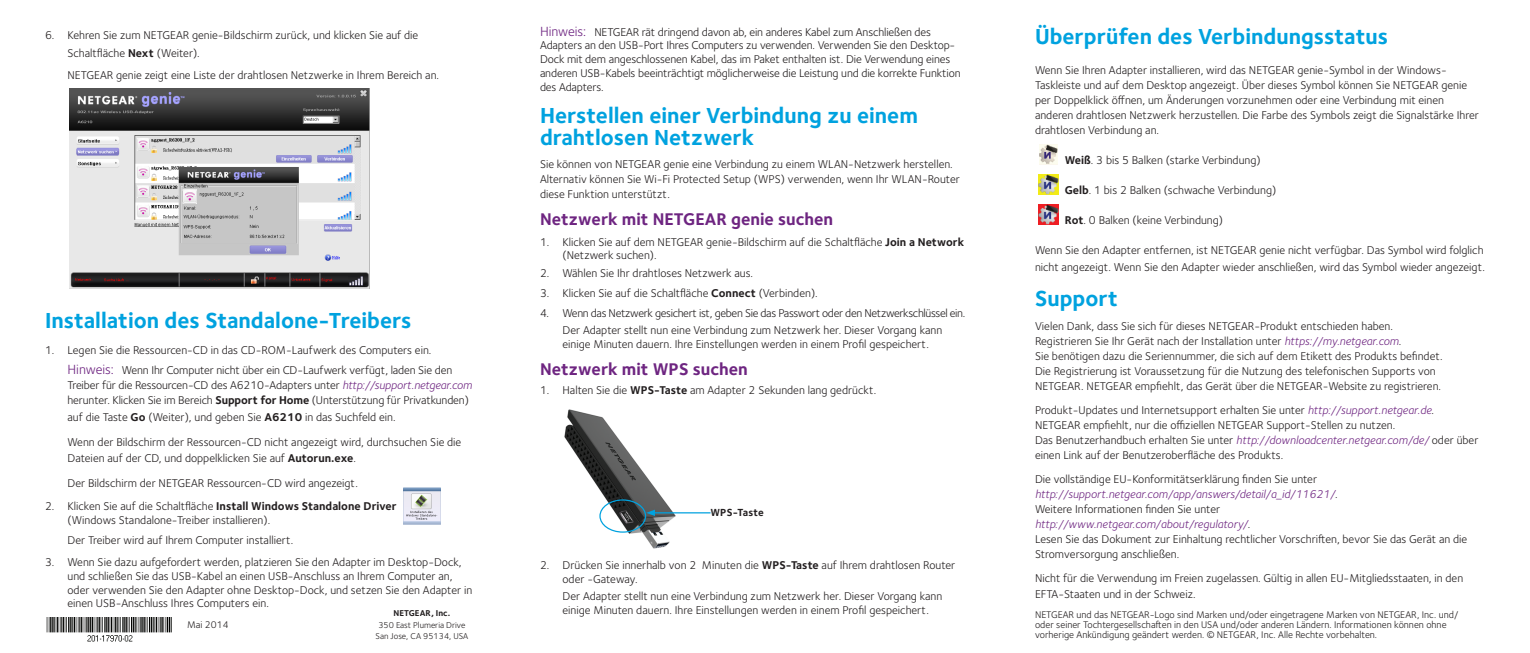
<style>
.page{position:relative;width:1530px;height:653px;background:#fff}
.page>*{position:absolute;margin:0;border:0;box-sizing:border-box;transform-origin:0 0}
.h1_head{font:700 22.5px/22.5px "Foundry Sterling";color:#00a2df}
.p0_body{font:700 22.5px "Foundry Sterling";color:#00a2df}
.h2_head{font:700 17.5px "Foundry Sterling";color:#6e2581}
.p0_body-2{font:11.75px/15px "Foundry Sterling";color:#231f20}
.p1_body{font:11.75px/13.8px "Foundry Sterling";color:#231f20}
.p0_body-3{font:11.75px "Foundry Sterling";letter-spacing:-.03em;color:#231f20}
.CallOut{font:700 10.62px "Foundry Sterling";letter-spacing:.01em;color:#231f20}
.t1{font:10px/10px "Foundry Sterling";color:#231f20}
.t2{font:8.75px/11.5px "Foundry Sterling";color:#231f20;text-align:center}
.t3{font:700 8.75px "Foundry Sterling";color:#231f20}
.s1{font-weight:700}
.s2{font-style:italic;color:#6e2581}
.s3{font-size:13.75px;color:#6e2581}
</style>
<div class="page">
<img style="left:46px;top:617px;width:126px;height:25px">
<img style="left:69px;top:89px;width:301px;height:199px">
<img style="left:564px;top:409px;width:111px;height:139px">
<img style="left:1039px;top:144px;width:19px;height:20px">
<img style="left:1039px;top:174px;width:19px;height:20px">
<img style="left:1039px;top:204px;width:19px;height:20px">
<div style="left:599px;top:499px;width:47px;height:33px;border:1px solid #00a2df;border-radius:50%"></div>
<hr style="left:653px;top:512px;width:58px;height:1px;background:#00a2df">
<svg style="left:646px;top:509px;width:9px;height:7px"></svg>
<img style="left:404px;top:487px;width:36px;height:37px">
<p class="h1_head" style="left:1035px;top:26px;width:355px">Überprüfen des Verbindungsstatus</p>
<p class="p0_body-2" style="left:1035px;top:63px;width:445px">Wenn Sie Ihren Adapter installieren, wird das NETGEAR genie-Symbol in der Windows-Taskleiste und auf dem Desktop angezeigt. Über dieses Symbol können Sie NETGEAR genie per Doppelklick öffnen, um Änderungen vorzunehmen oder eine Verbindung mit einen anderen drahtlosen Netzwerk herzustellen. Die Farbe des Symbols zeigt die Signalstärke Ihrer drahtlosen Verbindung an.</p>
<p class="p0_body-2" style="left:1065px;top:153px;width:197px"><span class="s1">Weiß</span>. 3 bis 5 Balken (starke Verbindung)</p>
<p class="p0_body-2" style="left:1065px;top:183px;width:213px"><span class="s1">Gelb</span>. 1 bis 2 Balken (schwache Verbindung)</p>
<p class="p0_body-2" style="left:1065px;top:213px;width:160px"><span class="s1">Rot</span>. 0 Balken (keine Verbindung)</p>
<p class="p0_body-2" style="left:1035px;top:242px;width:452px;line-height:16.2px">Wenn Sie den Adapter entfernen, ist NETGEAR genie nicht verfügbar. Das Symbol wird folglich nicht angezeigt. Wenn Sie den Adapter wieder anschließen, wird das Symbol wieder angezeigt.</p>
<p class="p0_body" style="left:1035px;top:285px;width:85px">Support</p>
<p class="p0_body-2" style="left:1035px;top:319px;width:409px">Vielen Dank, dass Sie sich für dieses NETGEAR-Produkt entschieden haben.<br>Registrieren Sie Ihr Gerät nach der Installation unter <span class="s2">https://my.netgear.com</span>.<br>Sie benötigen dazu die Seriennummer, die sich auf dem Etikett des Produkts befindet.<br>Die Registrierung ist Voraussetzung für die Nutzung des telefonischen Supports von NETGEAR. NETGEAR empfiehlt, das Gerät über die NETGEAR-Website zu registrieren.</p>
<p class="p0_body-2" style="left:1035px;top:403px;width:445px">Produkt-Updates und Internetsupport erhalten Sie unter <span class="s2">http://support.netgear.de</span>.<br>NETGEAR empfiehlt, nur die offiziellen NETGEAR Support-Stellen zu nutzen.<br>Das Benutzerhandbuch erhalten Sie unter <span class="s2">http://downloadcenter.netgear.com/de/</span> oder über einen Link auf der Benutzeroberfläche des Produkts.</p>
<p class="p0_body-2" style="left:1035px;top:472px;width:434px">Die vollständige EU-Konformitätserklärung finden Sie unter <span class="s2">http://support.netgear.com/app/answers/detail/a_id/11621/</span>.<br>Weitere Informationen finden Sie unter<br><span class="s2">http://www.netgear.com/about/regulatory/</span>.<br>Lesen Sie das Dokument zur Einhaltung rechtlicher Vorschriften, bevor Sie das Gerät an die Stromversorgung anschließen.</p>
<p class="p0_body-2" style="left:1035px;top:571px;width:430px">Nicht für die Verwendung im Freien zugelassen. Gültig in allen EU-Mitgliedsstaaten, in den<br>EFTA-Staaten und in der Schweiz.</p>
<p class="p0_body-2" style="left:540px;top:25px;width:422px;line-height:13.8px"><span class="s3">Hinweis:</span> NETGEAR rät dringend davon ab, ein anderes Kabel zum Anschließen des Adapters an den USB-Port Ihres Computers zu verwenden. Verwenden Sie den Desktop-Dock mit dem angeschlossenen Kabel, das im Paket enthalten ist. Die Verwendung eines anderen USB-Kabels beeinträchtigt möglicherweise die Leistung und die korrekte Funktion des Adapters.</p>
<p class="h1_head" style="left:540px;top:105px;width:379px">Herstellen einer Verbindung zu einem drahtlosen Netzwerk</p>
<p class="p0_body-2" style="left:540px;top:156px;width:421px">Sie können von NETGEAR genie eine Verbindung zu einem WLAN-Netzwerk herstellen.<br>Alternativ können Sie Wi-Fi Protected Setup (WPS) verwenden, wenn Ihr WLAN-Router diese Funktion unterstützt.</p>
<p class="h2_head" style="left:540px;top:208px;width:295px">Netzwerk mit NETGEAR genie suchen</p>
<p class="p0_body-2" style="left:563px;top:235px;width:403px;line-height:13.8px;text-indent:-23px">1. Klicken Sie auf dem NETGEAR genie-Bildschirm auf die Schaltfläche <span class="s1">Join a Network </span>(Netzwerk suchen).</p>
<p class="p0_body-2" style="left:540px;top:265px;width:215px">2. Wählen Sie Ihr drahtloses Netzwerk aus.</p>
<p class="p0_body-2" style="left:540px;top:285px;width:279px">3. Klicken Sie auf die Schaltfläche <span class="s1">Connect</span> (Verbinden).</p>
<p class="p0_body-3" style="left:540px;top:306px;width:427px">4. Wenn das Netzwerk gesichert ist, geben Sie das Passwort oder den Netzwerkschlüssel ein.</p>
<p class="p1_body" style="left:563px;top:323px;width:381px">Der Adapter stellt nun eine Verbindung zum Netzwerk her. Dieser Vorgang kann einige Minuten dauern. Ihre Einstellungen werden in einem Profil gespeichert.</p>
<p class="h2_head" style="left:540px;top:359px;width:209px">Netzwerk mit WPS suchen</p>
<p class="p0_body-2" style="left:540px;top:383px;width:338px">1. Halten Sie die <span class="s1">WPS-Taste</span> am Adapter 2 Sekunden lang gedrückt.</p>
<p class="p0_body-2" style="left:68px;top:26px;width:352px;line-height:18px;text-indent:-22px">6. Kehren Sie zum NETGEAR genie-Bildschirm zurück, und klicken Sie auf die<br>Schaltfläche <span class="s1">Next</span> (Weiter).</p>
<p class="p1_body" style="left:68px;top:68px;width:373px">NETGEAR genie zeigt eine Liste der drahtlosen Netzwerke in Ihrem Bereich an.</p>
<p class="h1_head" style="left:45px;top:310px;width:368px">Installation des Standalone-Treibers</p>
<p class="p0_body-2" style="left:45px;top:343px;width:388px">1. Legen Sie die Ressourcen-CD in das CD-ROM-Laufwerk des Computers ein.</p>
<p class="p0_body-2" style="left:68px;top:363px;width:406px"><span class="s3">Hinweis:</span> Wenn Ihr Computer nicht über ein CD-Laufwerk verfügt, laden Sie den<br>Treiber für die Ressourcen-CD des A6210-Adapters unter <span class="s2">http://support.netgear.com </span>herunter. Klicken Sie im Bereich <span class="s1">Support for Home</span> (Unterstützung für Privatkunden)</p>
<p class="p0_body-2" style="left:68px;top:409px;width:330px">auf die Taste <span class="s1">Go</span> (Weiter), und geben Sie <span class="s1">A6210</span> in das Suchfeld ein.</p>
<p class="p1_body" style="left:68px;top:433px;width:395px;line-height:16.2px">Wenn der Bildschirm der Ressourcen-CD nicht angezeigt wird, durchsuchen Sie die<br>Dateien auf der CD, und doppelklicken Sie auf <span class="s1">Autorun.exe</span>.</p>
<p class="p1_body" style="left:68px;top:476px;width:292px">Der Bildschirm der NETGEAR Ressourcen-CD wird angezeigt.</p>
<p class="p0_body-2" style="left:68px;top:499px;width:331px;line-height:13.8px;text-indent:-22px">2. Klicken Sie auf die Schaltfläche <span class="s1">Install Windows Standalone Driver </span>(Windows Standalone-Treiber installieren).</p>
<p class="p1_body" style="left:68px;top:533px;width:227px">Der Treiber wird auf Ihrem Computer installiert.</p>
<p class="p0_body-2" style="left:68px;top:555px;width:406px;line-height:13.8px;text-indent:-22px">3. Wenn Sie dazu aufgefordert werden, platzieren Sie den Adapter im Desktop-Dock, und schließen Sie das USB-Kabel an einen USB-Anschluss an Ihrem Computer an, oder verwenden Sie den Adapter ohne Desktop-Dock, und setzen Sie den Adapter in einen USB-Anschluss Ihres Computers ein.</p>
<p class="CallOut" style="left:711px;top:505px;width:55px">WPS-Taste</p>
<p class="p0_body-2" style="left:563px;top:558px;width:394px;line-height:13.8px;text-indent:-22px">2. Drücken Sie innerhalb von 2 Minuten die <span class="s1">WPS-Taste</span> auf Ihrem drahtlosen Router oder -Gateway.</p>
<p class="p1_body" style="left:563px;top:589px;width:381px">Der Adapter stellt nun eine Verbindung zum Netzwerk her. Dieser Vorgang kann einige Minuten dauern. Ihre Einstellungen werden in einem Profil gespeichert.</p>
<p class="t3" style="left:394px;top:608px;width:58px">NETGEAR, Inc.</p>
<p class="t2" style="left:376px;top:619px;width:94px">350 East Plumeria Drive<br>San Jose, CA 95134, USA</p>
<p class="t1" style="left:1035px;top:609px;width:425px">NETGEAR und das NETGEAR-Logo sind Marken und/oder eingetragene Marken von NETGEAR, Inc. und/ oder seiner Tochtergesellschaften in den USA und/oder anderen Ländern. Informationen können ohne vorherige Ankündigung geändert werden. © NETGEAR, Inc. Alle Rechte vorbehalten.</p>
<p class="t1" style="left:187px;top:619px;width:43px">Mai 2014</p>
</div>
